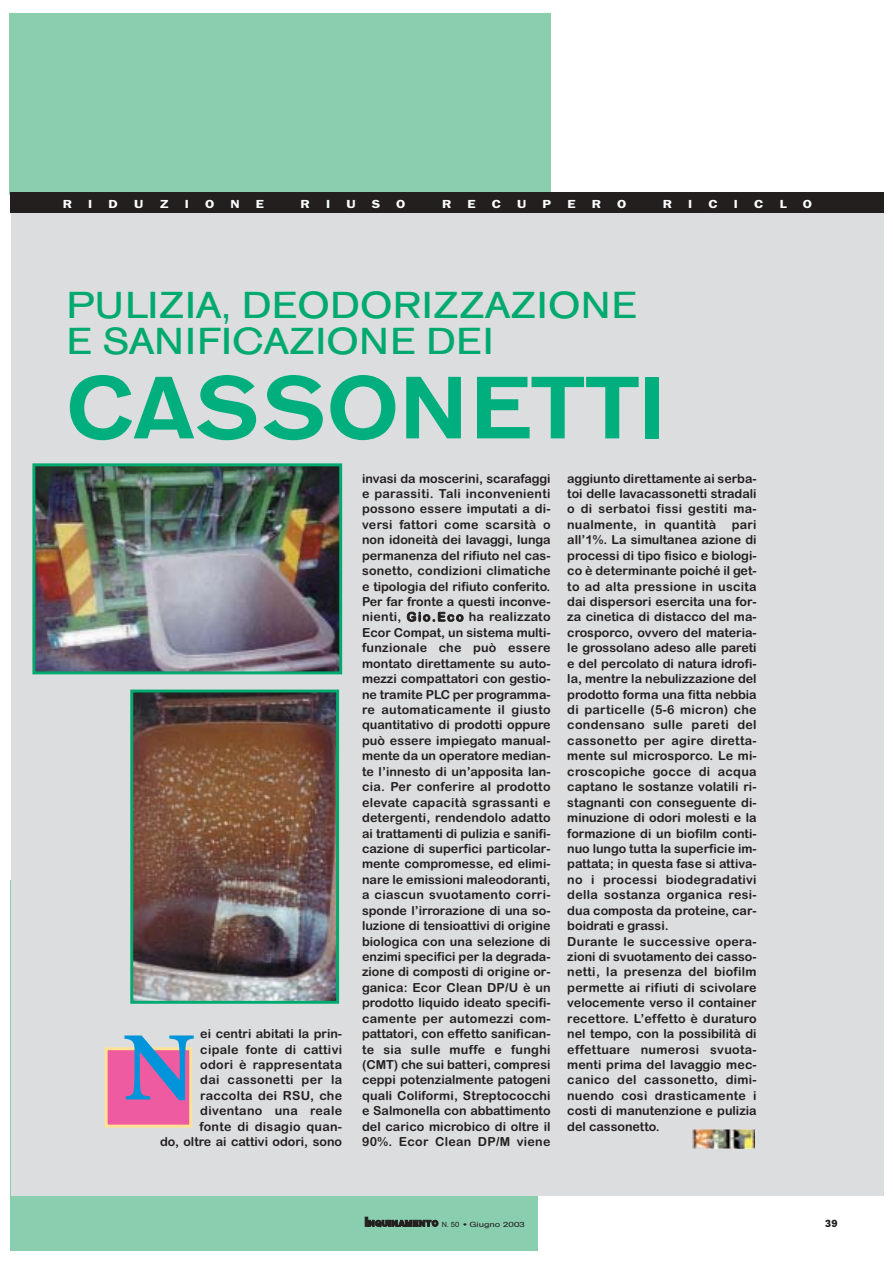
<style>
.page{position:relative;width:893px;height:1263px;background:#fff}
.page>*{position:absolute;margin:0;border:0;box-sizing:border-box;transform-origin:0 0}
.t1{font:700 98.55px "Minion";color:#0094da}
.t2{font:500 87.15px "AG Old Face";letter-spacing:.02em;color:#00af7d;scale:1.11 1}
.t3{font:37.05px/35.2px "AG Old Face";letter-spacing:.02em;color:#00aa6f;scale:1.11 1}
.t4{font:12.45px/15.5px "Arial Rounded MT Bold";color:#231f1f;text-align:justify}
.t5{font:12.45px/15.5px "Arial Rounded MT Bold";letter-spacing:.025em;color:#231f1f;text-align:right}
.t6{font:600 11.7px "Franklin Gothic";color:#fff;scale:1.2 1}
.t7{font:700 10.35px "AG Book Rounded";color:#231f1f}
.t8{font:7.35px "AG Book Rounded";color:#231f1f}
.s1{font-family:"Ultra";font-weight:900;font-size:13.2px}
.s2{font-family:"Ultra";font-weight:900;font-size:8.85px}
.s3{font-weight:700}
</style>
<div class="page">
<div style="left:10px;top:880px;width:527px;height:370px;background:#88ceaf"></div>
<div style="left:10px;top:13px;width:540px;height:182px;background:#88ceaf"></div>
<div style="left:11px;top:195px;width:873px;height:1001px;background:#dcdddf"></div>
<div style="left:11px;top:192px;width:873px;height:21px;background:#231f1f"></div>
<img style="left:36px;top:467px;width:302px;height:203px">
<div style="left:32px;top:463px;width:310px;height:211px;border:3px solid #00aa6f"></div>
<img style="left:134px;top:694px;width:201px;height:306px">
<div style="left:130px;top:690px;width:209px;height:314px;border:3px solid #00aa6f"></div>
<div style="left:106px;top:1049px;width:85px;height:77px;background:#ef5ba0"></div>
<div style="left:105px;top:1047px;width:87px;height:81px;border:3px solid #ffe293"></div>
<img style="left:692px;top:1130px;width:62px;height:19px">
<p class="t6" style="left:63px;top:200px;width:9px">R</p>
<p class="t6" style="left:88px;top:200px;width:5px">I</p>
<p class="t6" style="left:109px;top:200px;width:9px">D</p>
<p class="t6" style="left:134px;top:200px;width:9px">U</p>
<p class="t6" style="left:159px;top:200px;width:9px">Z</p>
<p class="t6" style="left:185px;top:200px;width:5px">I</p>
<p class="t6" style="left:205px;top:200px;width:9px">O</p>
<p class="t6" style="left:230px;top:200px;width:9px">N</p>
<p class="t6" style="left:256px;top:200px;width:8px">E</p>
<p class="t6" style="left:300px;top:200px;width:9px">R</p>
<p class="t6" style="left:326px;top:200px;width:5px">I</p>
<p class="t6" style="left:346px;top:200px;width:9px">U</p>
<p class="t6" style="left:372px;top:200px;width:9px">S</p>
<p class="t6" style="left:396px;top:200px;width:9px">O</p>
<p class="t6" style="left:442px;top:200px;width:9px">R</p>
<p class="t6" style="left:467px;top:200px;width:8px">E</p>
<p class="t6" style="left:491px;top:200px;width:9px">C</p>
<p class="t6" style="left:517px;top:200px;width:9px">U</p>
<p class="t6" style="left:542px;top:200px;width:9px">P</p>
<p class="t6" style="left:567px;top:200px;width:8px">E</p>
<p class="t6" style="left:591px;top:200px;width:9px">R</p>
<p class="t6" style="left:617px;top:200px;width:9px">O</p>
<p class="t6" style="left:662px;top:200px;width:9px">R</p>
<p class="t6" style="left:688px;top:200px;width:5px">I</p>
<p class="t6" style="left:708px;top:200px;width:9px">C</p>
<p class="t6" style="left:734px;top:200px;width:5px">I</p>
<p class="t6" style="left:754px;top:200px;width:9px">C</p>
<p class="t6" style="left:779px;top:200px;width:7px">L</p>
<p class="t6" style="left:802px;top:200px;width:9px">O</p>
<h3 class="t3" style="left:67px;top:292px;width:515px">PULIZIA, DEODORIZZAZIONE<br>E SANIFICAZIONE DEI</h3>
<h2 class="t2" style="left:67px;top:377px;width:540px">CASSONETTI</h2>
<p class="t5" style="left:160px;top:1027px;width:183px">ei centri abitati la prin&shy;cipale fonte di cattivi<br>odori è rappresentata<br>dai cassonetti per la raccolta dei RSU, che diventano una reale<br>fonte di disagio quan-<br>do, oltre ai cattivi odori, sono</p>
<h1 class="t1" style="left:123px;top:1030px;width:73px">N</h1>
<p class="t4" style="left:362px;top:472px;width:190px">invasi da moscerini, scarafaggi e parassiti. Tali inconvenienti possono essere imputati a di&shy;versi fattori come scarsità o non idoneità dei lavaggi, lunga permanenza del rifiuto nel cas&shy;sonetto, condizioni climatiche e tipologia del rifiuto conferito.<br>Per far fronte a questi inconve&shy;nienti, Gio.Eco ha realizzato Ecor Compat, un sistema multi&shy;funzionale che può essere montato direttamente su auto&shy;mezzi compattatori con gestio&shy;ne tramite PLC per programma&shy;re automaticamente il giusto quantitativo di prodotti oppure può essere impiegato manual&shy;mente da un operatore median&shy;te l’innesto di un’apposita lan&shy;cia. Per conferire al prodotto elevate capacità sgrassanti e detergenti, rendendolo adatto ai trattamenti di pulizia e sanifi&shy;cazione di superfici particolar&shy;mente compromesse, ed elimi&shy;nare le emissioni maleodoranti, a ciascun svuotamento corri&shy;sponde l’irrorazione di una so&shy;luzione di tensioattivi di origine biologica con una selezione di enzimi specifici per la degrada&shy;zione di composti di origine or&shy;ganica: Ecor Clean DP/U è un prodotto liquido ideato specifi&shy;camente per automezzi com&shy;pattatori, con effetto sanifican&shy;te sia sulle muffe e funghi (CMT) che sui batteri, compresi ceppi potenzialmente patogeni quali Coliformi, Streptococchi e Salmonella con abbattimento del carico microbico di oltre il 90%. Ecor Clean DP/M viene</p>
<p class="t4" style="left:567px;top:472px;width:191px;text-align:left">aggiunto direttamente ai serba&shy;toi delle lavacassonetti stradali o di serbatoi fissi gestiti ma&shy;nualmente, in quantità pari all’1%. La simultanea azione di processi di tipo fisico e biologi&shy;co è determinante poiché il get&shy;to ad alta pressione in uscita dai dispersori esercita una for&shy;za cinetica di distacco del ma&shy;crosporco, ovvero del materia&shy;le grossolano adeso alle pareti e del percolato di natura idrofi&shy;la, mentre la nebulizzazione del prodotto forma una fitta nebbia di particelle (5-6 micron) che condensano sulle pareti del cassonetto per agire diretta&shy;mente sul microsporco. Le mi&shy;croscopiche gocce di acqua captano le sostanze volatili ri&shy;stagnanti con conseguente di&shy;minuzione di odori molesti e la formazione di un biofilm conti&shy;nuo lungo tutta la superficie im&shy;pattata; in questa fase si attiva&shy;no i processi biodegradativi della sostanza organica resi&shy;dua composta da proteine, car&shy;boidrati e grassi.<br>Durante le successive opera&shy;zioni di svuotamento dei casso&shy;netti, la presenza del biofilm permette ai rifiuti di scivolare velocemente verso il container recettore. L’effetto è duraturo nel tempo, con la possibilità di effettuare numerosi svuota&shy;menti prima del lavaggio mec&shy;canico del cassonetto, dimi&shy;nuendo così drasticamente i costi di manutenzione e pulizia del cassonetto.</p>
<p class="t8" style="left:365px;top:1221px;width:161px"><span class="s1">I</span><span class="s2">NQUINAMENTO</span> N. 50 <span class="s3">•</span> Giugno 2003</p>
<p class="t7" style="left:825px;top:1219px;width:14px">39</p>
</div>
